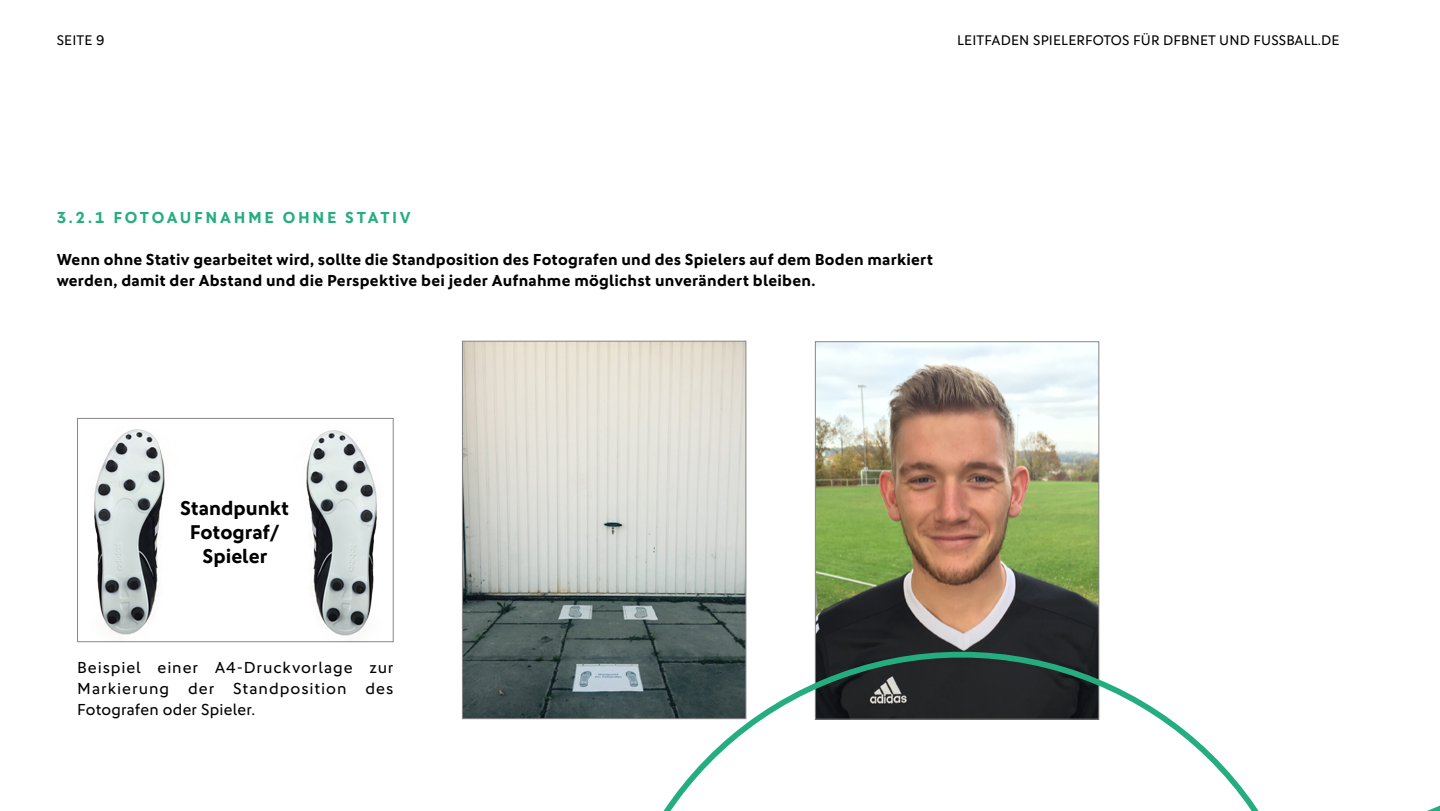
<style>
.page{position:relative;width:1440px;height:811px;background:#fff}
.page>*{position:absolute;margin:0;border:0;box-sizing:border-box;transform-origin:0 0}
.t1{font:700 20px/24px "DFB Sans";color:#000;text-align:center}
.t2{font:700 16px/21px "DFB Sans";letter-spacing:.015em;color:#000}
.t3{font:16px/21px "DFB Sans";letter-spacing:.05em;color:#000;text-align:justify}
.t4{font:700 16px "DFB Sans";letter-spacing:.165em;color:#24ae80}
.t5{font:14px "DFB Sans";letter-spacing:.01em;color:#000}
</style>
<div class="page">
<img style="left:94px;top:429px;width:71px;height:206px">
<svg style="left:283px;top:340px;width:1157px;height:471px"></svg>
<p class="t5" style="left:57px;top:32px;width:49px">SEITE 9</p>
<p class="t5" style="left:957px;top:32px;width:384px">LEITFADEN SPIELERFOTOS FÜR DFBNET UND FUSSBALL.DE</p>
<p class="t4" style="left:57px;top:207px;width:356px">3.2.1 FOTOAUFNAHME OHNE STATIV</p>
<p class="t2" style="left:57px;top:248px;width:878px">Wenn ohne Stativ gearbeitet wird, sollte die Standposition des Fotografen und des Spielers auf dem Boden markiert werden, damit der Abstand und die Perspektive bei jeder Aufnahme möglichst unverändert bleiben.</p>
<p class="t1" style="left:180px;top:496px;width:110px">Standpunkt<br>Fotograf/<br>Spieler</p>
<p class="t3" style="left:77px;top:657px;width:318px">Beispiel einer A4-Druckvorlage zur Markierung der Standposition des Fotografen oder Spieler.</p>
</div>
